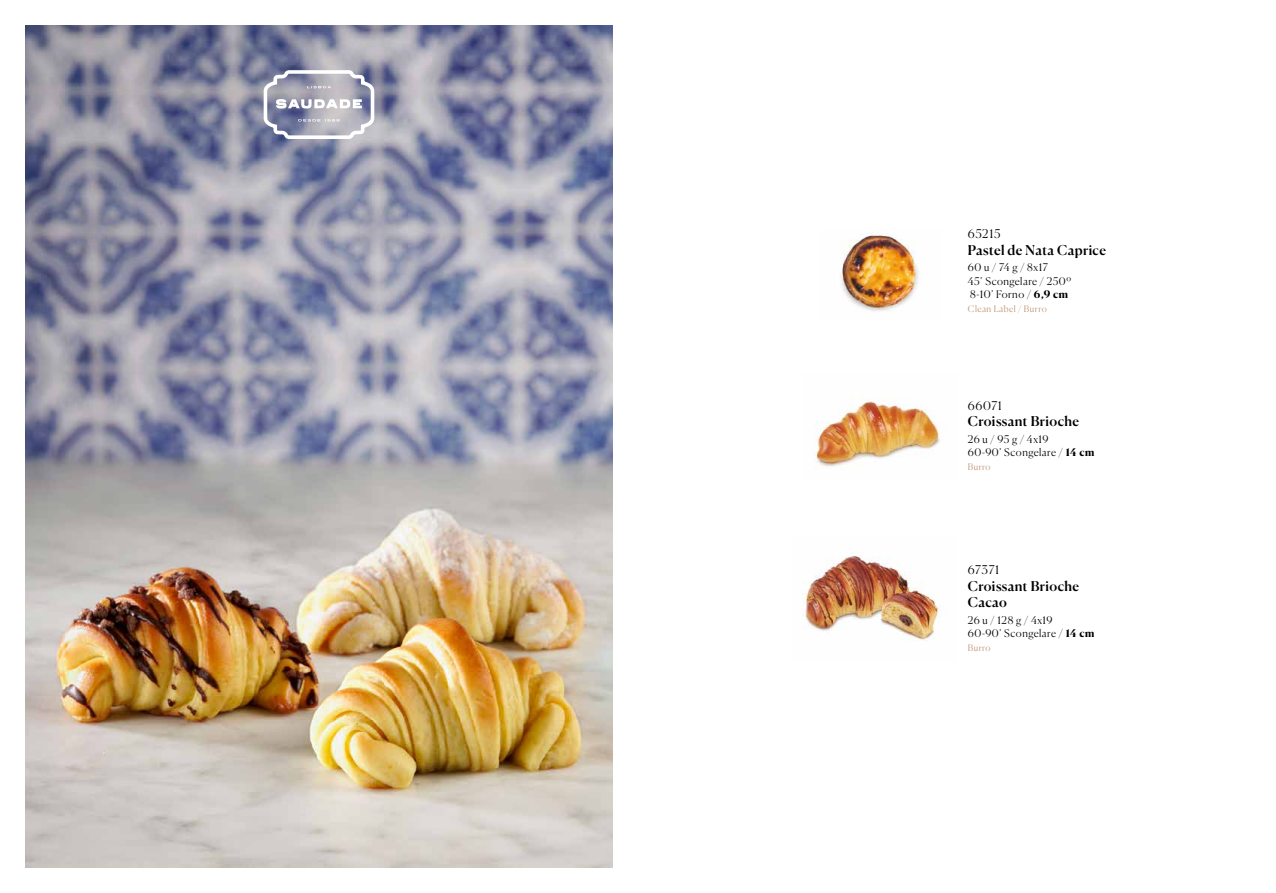
<style>
.page{position:relative;width:1276px;height:893px;background:#fff}
.page>*{position:absolute;margin:0;border:0;box-sizing:border-box;transform-origin:0 0}
.t1{font:500 13.5px/16.5px "Canela";letter-spacing:.025em;color:#000}
.t2{font:300 12px "Canela";letter-spacing:.05em;color:#000}
.t3{font:300 10.5px/13.5px "Canela";letter-spacing:.05em;color:#000}
.t4{font:300 9px "Canela";letter-spacing:.05em;color:#c09473}
.s1{font-weight:700}
</style>
<div class="page">
<img style="left:841px;top:233px;width:78px;height:79px">
<img style="left:814px;top:397px;width:129px;height:72px">
<img style="left:802px;top:556px;width:137px;height:85px">
<img style="left:26px;top:26px;width:586px;height:841px">
<svg style="left:262px;top:68px;width:114px;height:74px"></svg>
<p class="t2" style="left:968px;top:225px;width:34px">65215</p>
<p class="t1" style="left:968px;top:241px;width:140px">Pastel de Nata Caprice</p>
<p class="t3" style="left:968px;top:260px;width:105px">60 u / 74 g / 8x17<br>45’ Scongelare / 250º<br>8-10’ Forno / <span class="s1">6,9 cm</span></p>
<p class="t4" style="left:968px;top:302px;width:80px">Clean Label / Burro</p>
<p class="t2" style="left:968px;top:396px;width:36px">66071</p>
<p class="t1" style="left:968px;top:412px;width:113px">Croissant Brioche</p>
<p class="t3" style="left:968px;top:431px;width:128px">26 u / 95 g / 4x19<br>60-90’ Scongelare / <span class="s1">14 cm</span></p>
<p class="t4" style="left:968px;top:460px;width:24px">Burro</p>
<p class="t2" style="left:968px;top:560px;width:33px">67371</p>
<p class="t1" style="left:968px;top:577px;width:113px">Croissant Brioche<br>Cacao</p>
<p class="t3" style="left:968px;top:612px;width:128px">26 u / 128 g / 4x19<br>60-90’ Scongelare / <span class="s1">14 cm</span></p>
<p class="t4" style="left:968px;top:640px;width:24px">Burro</p>
</div>
